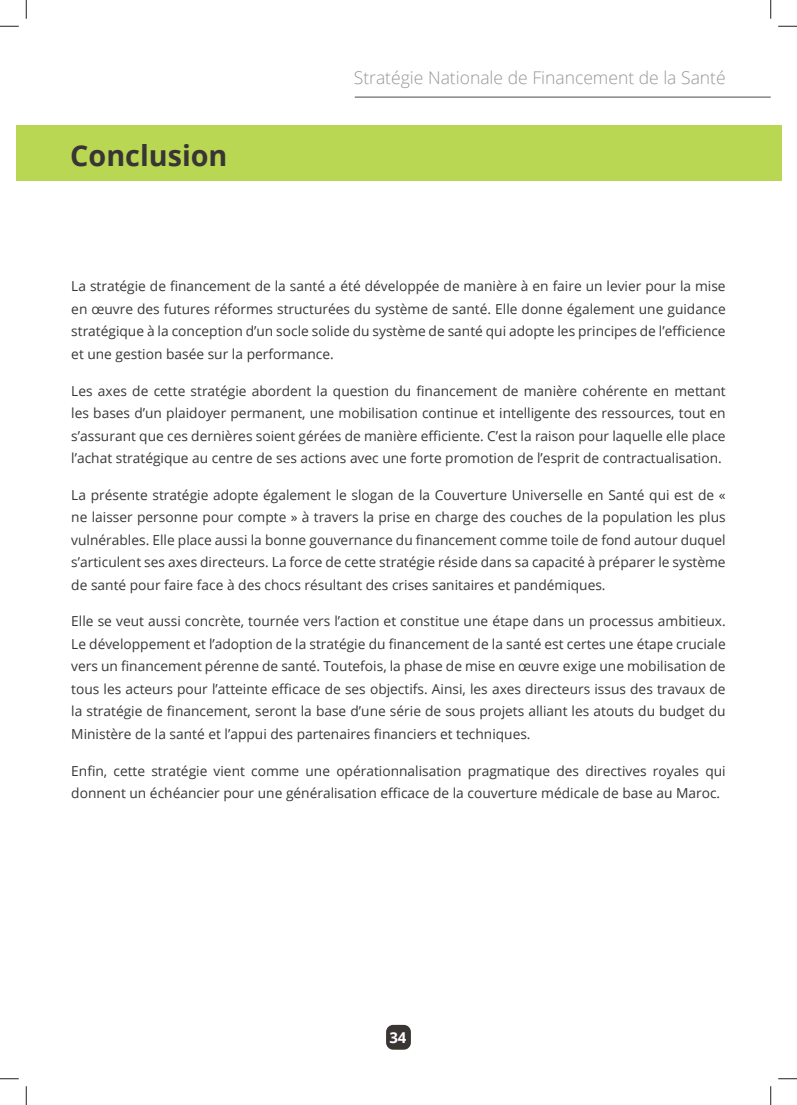
<style>
.page{position:relative;width:797px;height:1105px;background:#fff}
.page>*{position:absolute;margin:0;border:0;box-sizing:border-box;transform-origin:0 0}
.t1{font:700 28.75px "Open Sans";color:#393535}
.t2{font:300 17.5px "Open Sans";color:#999698}
.t3{font:700 15px "Open Sans";color:#fff}
.t4{font:13.75px/22.5px "Open Sans";color:#393535;text-align:justify}
</style>
<div class="page">
<hr style="left:355px;top:96px;width:415px;height:2px;background:#6c6e6f">
<div style="left:386px;top:1025px;width:25px;height:25px;background:#393535;border-radius:7px"></div>
<div style="left:16px;top:125px;width:765px;height:56px;background:#b9d752"></div>
<svg style="left:0;top:25px;width:19px;height:2px"></svg>
<svg style="left:778px;top:25px;width:19px;height:2px"></svg>
<svg style="left:0;top:1078px;width:19px;height:1px"></svg>
<svg style="left:778px;top:1078px;width:19px;height:1px"></svg>
<svg style="left:25px;top:0;width:2px;height:19px"></svg>
<svg style="left:25px;top:1086px;width:2px;height:19px"></svg>
<svg style="left:770px;top:0;width:1px;height:19px"></svg>
<svg style="left:770px;top:1086px;width:1px;height:19px"></svg>
<h1 class="t1" style="left:70px;top:136px;width:159px">Conclusion</h1>
<p class="t2" style="left:354px;top:66px;width:373px">Stratégie Nationale de Financement de la Santé</p>
<p class="t4" style="left:71px;top:275px;width:656px">La stratégie de financement de la santé a été développée de manière à en faire un levier pour la mise en œuvre des futures réformes structurées du système de santé. Elle donne également une guidance stratégique à la conception d’un socle solide du système de santé qui adopte les principes de l’efficience et une gestion basée sur la performance.</p>
<p class="t4" style="left:71px;top:379px;width:656px">Les axes de cette stratégie abordent la question du financement de manière cohérente en mettant les bases d’un plaidoyer permanent, une mobilisation continue et intelligente des ressources, tout en s’assurant que ces dernières soient gérées de manière efficiente. C’est la raison pour laquelle elle place l’achat stratégique au centre de ses actions avec une forte promotion de l’esprit de contractualisation.</p>
<p class="t4" style="left:71px;top:483px;width:656px">La présente stratégie adopte également le slogan de la Couverture Universelle en Santé qui est de « ne laisser personne pour compte » à travers la prise en charge des couches de la population les plus vulnérables. Elle place aussi la bonne gouvernance du financement comme toile de fond autour duquel s’articulent ses axes directeurs. La force de cette stratégie réside dans sa capacité à préparer le système de santé pour faire face à des chocs résultant des crises sanitaires et pandémiques.</p>
<p class="t4" style="left:71px;top:610px;width:656px">Elle se veut aussi concrète, tournée vers l’action et constitue une étape dans un processus ambitieux.<br>Le développement et l’adoption de la stratégie du financement de la santé est certes une étape cruciale vers un financement pérenne de santé. Toutefois, la phase de mise en œuvre exige une mobilisation de tous les acteurs pour l’atteinte efficace de ses objectifs. Ainsi, les axes directeurs issus des travaux de la stratégie de financement, seront la base d’une série de sous projets alliant les atouts du budget du Ministère de la santé et l’appui des partenaires financiers et techniques.</p>
<p class="t4" style="left:71px;top:759px;width:656px">Enfin, cette stratégie vient comme une opérationnalisation pragmatique des directives royales qui donnent un échéancier pour une généralisation efficace de la couverture médicale de base au Maroc.</p>
<p class="t3" style="left:389px;top:1027px;width:19px">34</p>
</div>
